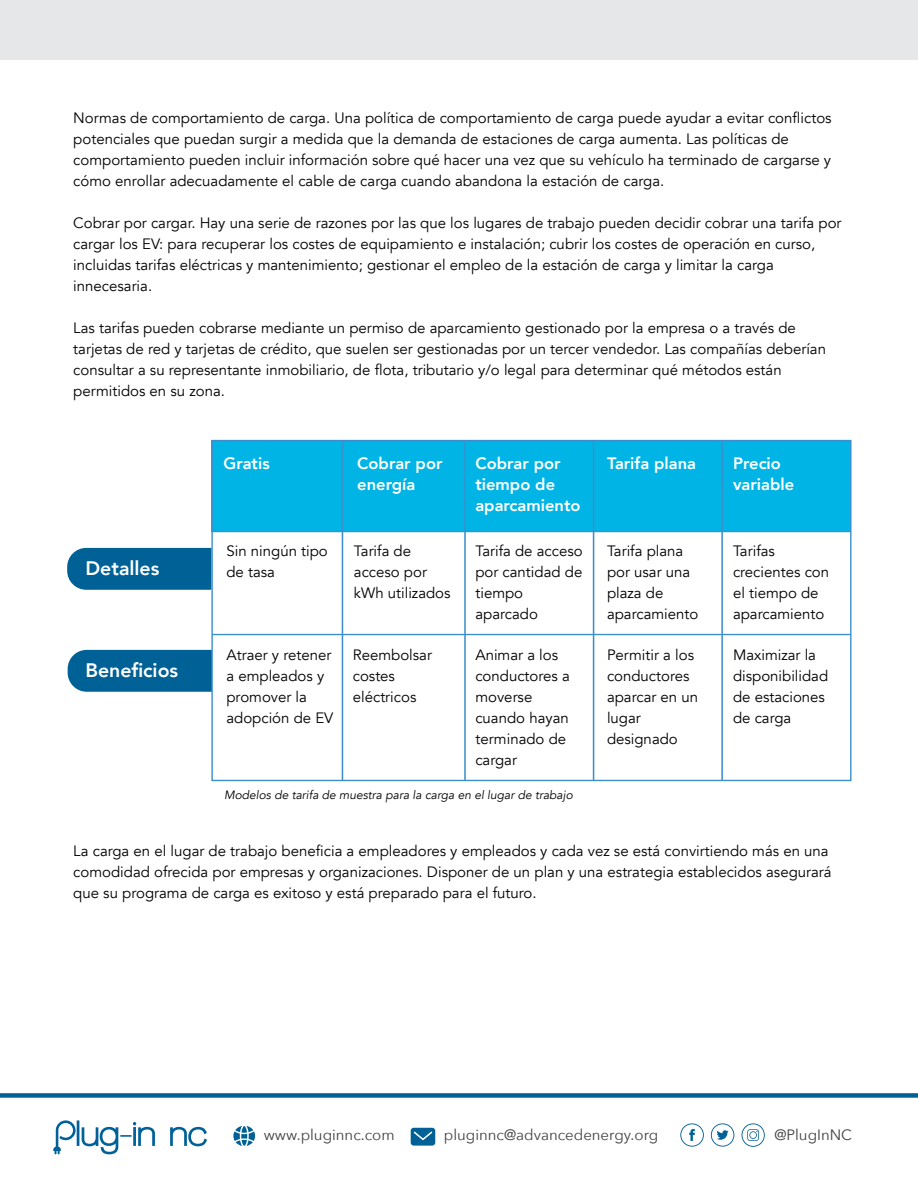
<style>
.page{position:relative;width:918px;height:1188px;background:#fff}
.page>*{position:absolute;margin:0;border:0;box-sizing:border-box;transform-origin:0 0}
.t1{font:800 19.5px "Avenir";color:#fff}
.t2{font:800 16.5px/21px "Avenir";color:#fff}
.t3{font:15px/21px "Avenir";color:#000}
.t4{font:15px "Avenir Next";color:#414042}
.t5{font:italic 12px "Avenir";color:#000}
</style>
<div class="page">
<div style="left:0;top:0;width:918px;height:60px;background:#e6e7e8"></div>
<svg style="left:170px;top:1127px;width:37px;height:19px"></svg>
<hr style="left:77px;top:1120px;width:2px;height:26px;background:#006198">
<svg style="left:82px;top:1122px;width:73px;height:32px"></svg>
<svg style="left:53px;top:1120px;width:23px;height:34px"></svg>
<div style="left:0;top:1093px;width:918px;height:5px;background:#006198"></div>
<svg style="left:411px;top:1128px;width:24px;height:18px"></svg>
<svg style="left:680px;top:1123px;width:24px;height:24px"></svg>
<svg style="left:711px;top:1123px;width:23px;height:24px"></svg>
<svg style="left:742px;top:1123px;width:23px;height:24px"></svg>
<svg style="left:233px;top:1126px;width:22px;height:20px"></svg>
<div style="left:68px;top:650px;width:143px;height:42px;background:#006196"></div>
<div style="left:67px;top:548px;width:144px;height:42px;background:#006196"></div>
<div style="left:211px;top:441px;width:640px;height:91px;background:#00b5e6"></div>
<hr style="left:212px;top:634px;width:639px;height:1px;background:#3c8fcd">
<hr style="left:212px;top:531px;width:639px;height:1px;background:#3c8fcd">
<hr style="left:721px;top:441px;width:2px;height:339px;background:#3c8fcd">
<hr style="left:593px;top:441px;width:1px;height:339px;background:#3c8fcd">
<hr style="left:464px;top:441px;width:2px;height:339px;background:#3c8fcd">
<hr style="left:342px;top:441px;width:1px;height:339px;background:#3c8fcd">
<p class="t3" style="left:73px;top:108px;width:760px">Normas de comportamiento de carga. Una política de comportamiento de carga puede ayudar a evitar conflictos potenciales que puedan surgir a medida que la demanda de estaciones de carga aumenta. Las políticas de comportamiento pueden incluir información sobre qué hacer una vez que su vehículo ha terminado de cargarse y cómo enrollar adecuadamente el cable de carga cuando abandona la estación de carga.</p>
<p class="t3" style="left:73px;top:213px;width:770px">Cobrar por cargar. Hay una serie de razones por las que los lugares de trabajo pueden decidir cobrar una tarifa por cargar los EV: para recuperar los costes de equipamiento e instalación; cubrir los costes de operación en curso, incluidas tarifas eléctricas y mantenimiento; gestionar el empleo de la estación de carga y limitar la carga innecesaria.</p>
<p class="t3" style="left:73px;top:318px;width:754px">Las tarifas pueden cobrarse mediante un permiso de aparcamiento gestionado por la empresa o a través de tarjetas de red y tarjetas de crédito, que suelen ser gestionadas por un tercer vendedor. Las compañías deberían consultar a su representante inmobiliario, de flota, tributario y/o legal para determinar qué métodos están permitidos en su zona.</p>
<h1 class="t1" style="left:85px;top:553px;width:76px">Detalles</h1>
<h1 class="t1" style="left:85px;top:656px;width:94px">Beneficios</h1>
<p class="t2" style="left:223px;top:453px;width:48px">Gratis</p>
<p class="t2" style="left:357px;top:453px;width:87px">Cobrar por energía</p>
<p class="t2" style="left:475px;top:453px;width:107px">Cobrar por tiempo de aparcamiento</p>
<p class="t2" style="left:607px;top:453px;width:90px">Tarifa plana</p>
<p class="t2" style="left:733px;top:453px;width:63px">Precio variable</p>
<p class="t3" style="left:475px;top:540px;width:109px">Tarifa de acceso por cantidad de tiempo aparcado</p>
<p class="t3" style="left:607px;top:540px;width:93px">Tarifa plana por usar una plaza de aparcamiento</p>
<p class="t3" style="left:733px;top:540px;width:98px">Tarifas crecientes con el tiempo de aparcamiento</p>
<p class="t3" style="left:475px;top:645px;width:96px">Animar a los conductores a moverse cuando hayan terminado de cargar</p>
<p class="t3" style="left:607px;top:645px;width:93px">Permitir a los conductores aparcar en un lugar designado</p>
<p class="t3" style="left:733px;top:645px;width:97px">Maximizar la disponibilidad de estaciones de carga</p>
<p class="t5" style="left:224px;top:788px;width:350px">Modelos de tarifa de muestra para la carga en el lugar de trabajo</p>
<p class="t3" style="left:354px;top:540px;width:98px">Tarifa de acceso por kWh utilizados</p>
<p class="t3" style="left:226px;top:540px;width:103px">Sin ningún tipo de tasa</p>
<p class="t3" style="left:353px;top:645px;width:81px">Reembolsar costes eléctricos</p>
<p class="t3" style="left:226px;top:645px;width:108px">Atraer y retener a empleados y promover la adopción de EV</p>
<p class="t3" style="left:73px;top:841px;width:760px">La carga en el lugar de trabajo beneficia a empleadores y empleados y cada vez se está convirtiendo más en una comodidad ofrecida por empresas y organizaciones. Disponer de un plan y una estrategia establecidos asegurará que su programa de carga es exitoso y está preparado para el futuro.</p>
<p class="t4" style="left:264px;top:1122px;width:132px">www.pluginnc.com</p>
<p class="t4" style="left:444px;top:1122px;width:216px">pluginnc@advancedenergy.org</p>
<p class="t4" style="left:774px;top:1122px;width:79px">@PlugInNC</p>
</div>
